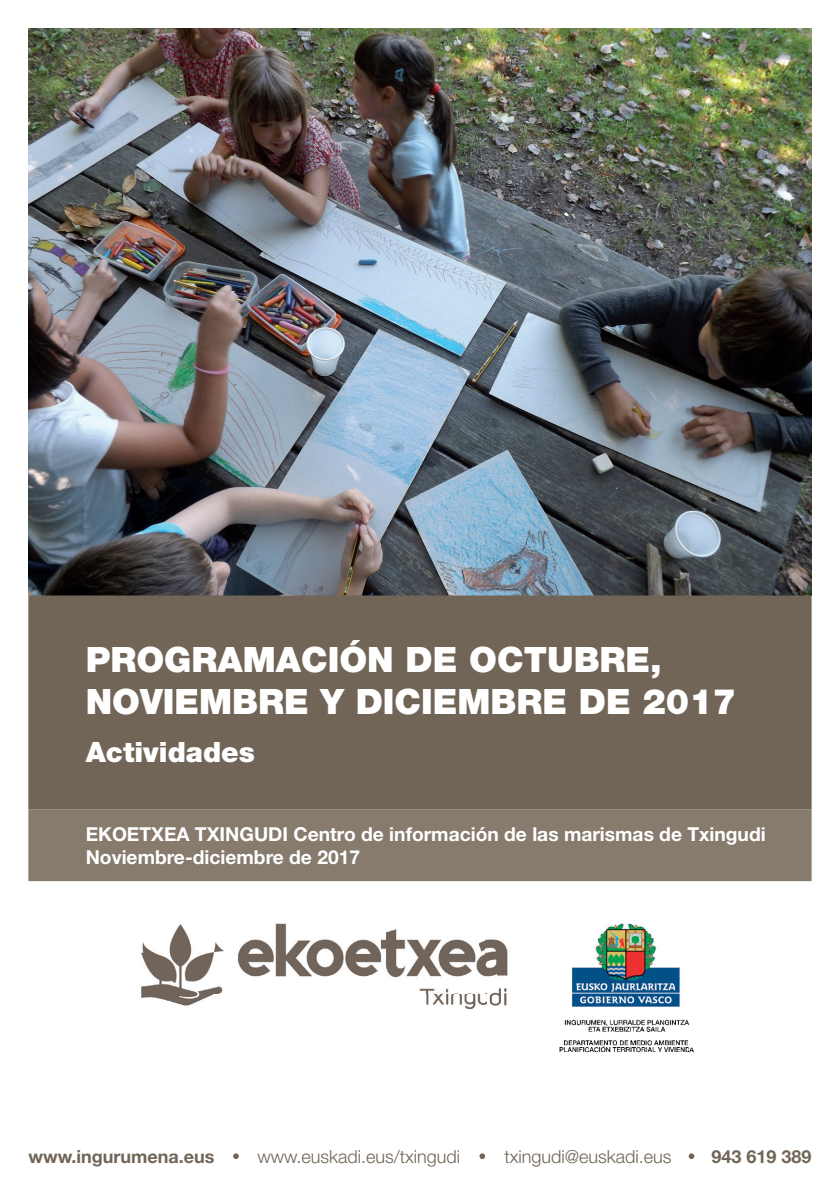
<style>
.page{position:relative;width:840px;height:1191px;background:#fff}
.page>*{position:absolute;margin:0;border:0;box-sizing:border-box;transform-origin:0 0}
.t1{font:900 35px/42px "Helvetica Neue LT Std";color:#fff}
.t2{font:900 28px "Helvetica Neue LT Std";color:#fff}
.t3{font:700 19.2px/23px "Helvetica Neue LT Std";color:#fff}
.t4{font:300 18px "Helvetica Neue LT Std";color:#716557}
.t5{font:700 18px "Helvetica Neue LT Std";color:#716557}
</style>
<div class="page">
<img style="left:28px;top:28px;width:783px;height:567px">
<div style="left:28px;top:595px;width:783px;height:214px;background:#716557;border:2px solid #716557"></div>
<div style="left:28px;top:809px;width:783px;height:72px;background:#877b6e;border:2px solid #877b6e"></div>
<img style="left:559px;top:923px;width:136px;height:130px">
<img style="left:141px;top:923px;width:367px;height:87px">
<svg style="left:233px;top:1153px;width:6px;height:6px"></svg>
<svg style="left:479px;top:1153px;width:6px;height:6px"></svg>
<svg style="left:688px;top:1153px;width:6px;height:6px"></svg>
<h1 class="t1" style="left:86px;top:638px;width:651px">PROGRAMACIÓN DE OCTUBRE,<br>NOVIEMBRE Y DICIEMBRE DE 2017</h1>
<h2 class="t2" style="left:86px;top:735px;width:171px">Actividades</h2>
<p class="t3" style="left:86px;top:822px;width:681px">EKOETXEA TXINGUDI Centro de información de las marismas de Txingudi<br>Noviembre-diciembre de 2017</p>
<p class="t5" style="left:28px;top:1145px;width:187px">www.ingurumena.eus</p>
<p class="t4" style="left:257px;top:1145px;width:204px">www.euskadi.eus/txingudi</p>
<p class="t4" style="left:504px;top:1145px;width:169px">txingudi@euskadi.eus</p>
<p class="t5" style="left:711px;top:1145px;width:102px">943 619 389</p>
</div>
